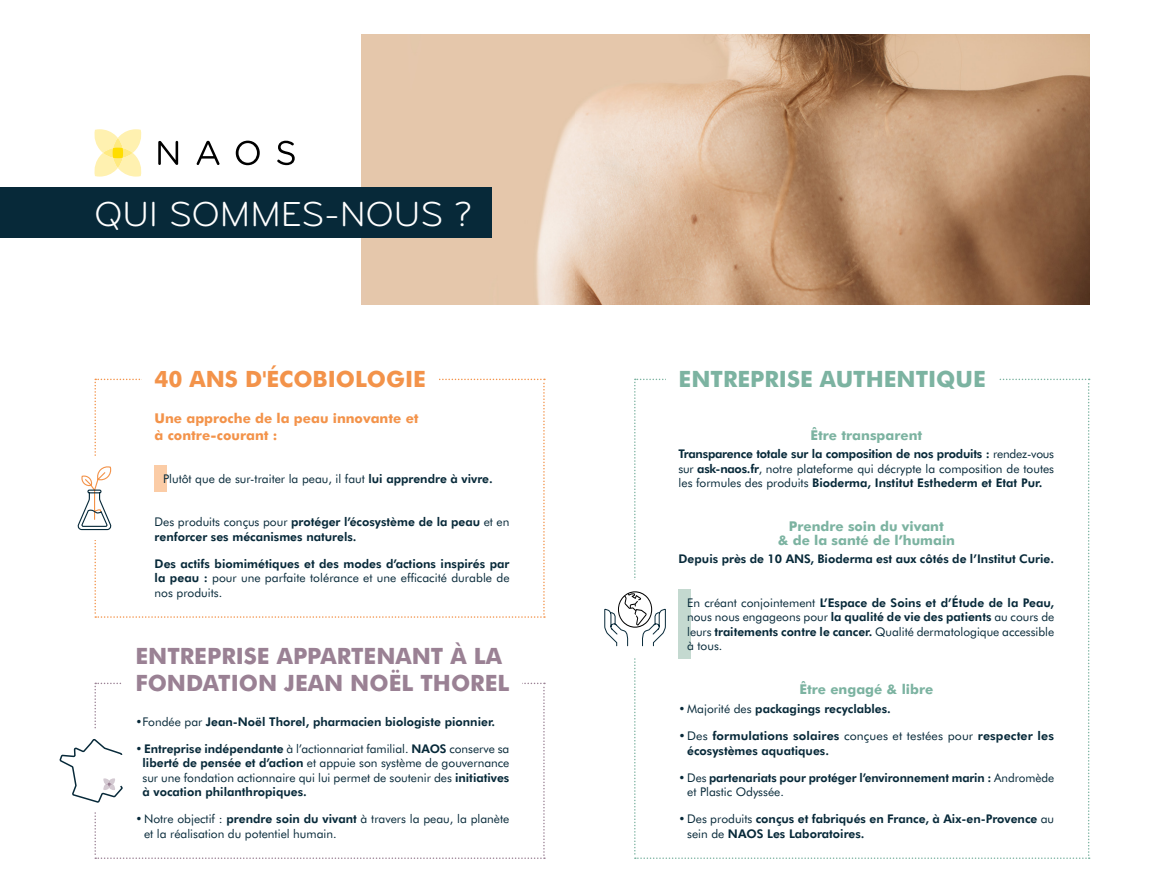
<style>
.page{position:relative;width:1149px;height:893px;background:#fff}
.page>*{position:absolute;margin:0;border:0;box-sizing:border-box;transform-origin:0 0}
.t1{font:36px "Bryant Naos Regular";color:#fff}
.t2{font:800 22.5px/27px "Futura BT";color:#9a8194}
.t3{font:800 22.5px "Futura BT";color:#7cb3a1}
.t4{font:800 22.5px "Futura BT";color:#f3934a}
.t5{font:800 13.5px/13.5px "Futura BT";color:#7cb3a1;text-align:center}
.t6{font:800 13.5px/16.2px "Futura BT";color:#f3934a}
.t7{font:12px/14.4px "Futura BT";color:#072939;text-align:justify}
.t8{font:700 12px/14.4px "Futura BT";color:#072939}
.s1{font-weight:700}
.s2{font-weight:400}
</style>
<div class="page">
<svg style="left:604px;top:379px;width:485px;height:480px"></svg>
<div style="left:678px;top:589px;width:12px;height:69px;background:#c4d9d0"></div>
<img style="left:574px;top:34px;width:515px;height:270px">
<img style="left:361px;top:34px;width:213px;height:270px">
<svg style="left:60px;top:683px;width:485px;height:176px"></svg>
<div style="left:123px;top:634px;width:399px;height:70px;background:#fff"></div>
<svg style="left:77px;top:379px;width:468px;height:239px"></svg>
<div style="left:155px;top:465px;width:12px;height:26px;background:#fbcca6"></div>
<svg style="left:94px;top:129px;width:48px;height:48px"></svg>
<svg style="left:158px;top:141px;width:20px;height:24px"></svg>
<svg style="left:196px;top:141px;width:23px;height:24px"></svg>
<svg style="left:236px;top:141px;width:24px;height:24px"></svg>
<svg style="left:277px;top:141px;width:17px;height:24px"></svg>
<div style="left:0;top:188px;width:491px;height:50px;background:#072939"></div>
<h1 class="t1" style="left:94px;top:193px;width:379px">QUI SOMMES-NOUS ?</h1>
<h2 class="t4" style="left:154px;top:363px;width:273px">40 ANS D'ÉCOBIOLOGIE</h2>
<p class="t6" style="left:154px;top:410px;width:265px">Une approche de la peau innovante et à contre-courant :</p>
<p class="t7" style="left:163px;top:471px;width:331px">Plutôt que de sur-traiter la peau, il faut <span class="s1">lui apprendre à vivre.</span></p>
<p class="t8" style="left:154px;top:514px;width:356px"><span class="s2">Des produits conçus pour</span> protéger l’écosystème de la peau <span class="s2">et en </span>renforcer ses mécanismes naturels.</p>
<p class="t7" style="left:154px;top:556px;width:356px"><span class="s1">Des actifs biomimétiques et des modes d’actions inspirés par la peau :</span> pour une parfaite tolérance et une efficacité durable de nos produits.</p>
<h2 class="t2" style="left:135px;top:641px;width:375px">ENTREPRISE APPARTENANT À LA<br>FONDATION JEAN NOËL THOREL</h2>
<p class="t8" style="left:135px;top:714px;width:361px"><span class="s2">•Fondée par</span> Jean-Noël Thorel, pharmacien biologiste pionnier.</p>
<p class="t7" style="left:142px;top:741px;width:368px;text-indent:-7px">•<span class="s1">Entreprise indépendante</span> à l’actionnariat familial. <span class="s1">NAOS</span> conserve sa <span class="s1">liberté de pensée et d’action</span> et appuie son système de gouvernance sur une fondation actionnaire qui lui permet de soutenir des <span class="s1">initiatives à vocation philanthropiques.</span></p>
<p class="t7" style="left:144px;top:811px;width:367px;text-indent:-9px">• Notre objectif : <span class="s1">prendre soin du vivant</span> à travers la peau, la planète et la réalisation du potentiel humain.</p>
<h2 class="t3" style="left:678px;top:363px;width:309px">ENTREPRISE AUTHENTIQUE</h2>
<p class="t5" style="left:810px;top:427px;width:113px">Être transparent</p>
<p class="t8" style="left:678px;top:446px;width:377px;text-align:justify">Transparence totale sur la composition de nos produits : <span class="s2">rendez-vous sur</span> ask-naos.fr<span class="s2">, notre plateforme qui décrypte la composition de toutes les formules des produits</span> Bioderma, Institut Esthederm et Etat Pur.</p>
<p class="t5" style="left:777px;top:519px;width:179px">Prendre soin du vivant<br>&amp; de la santé de l’humain</p>
<p class="t8" style="left:678px;top:551px;width:377px">Depuis près de 10 ANS, Bioderma est aux côtés de l’Institut Curie.</p>
<p class="t7" style="left:687px;top:595px;width:368px">En créant conjointement <span class="s1">L’Espace de Soins et d’Étude de la Peau, </span>nous nous engageons pour <span class="s1">la qualité de vie des patients</span> au cours de leurs <span class="s1">traitements contre le cancer.</span> Qualité dermatologique accessible à tous.</p>
<p class="t5" style="left:799px;top:682px;width:135px">Être engagé &amp; libre</p>
<p class="t8" style="left:678px;top:701px;width:214px"><span class="s2">• Majorité des</span> packagings recyclables.</p>
<p class="t8" style="left:687px;top:728px;width:368px;text-indent:-9px"><span class="s2">• Des</span> formulations solaires <span class="s2">conçues et testées pour</span> respecter les écosystèmes aquatiques.</p>
<p class="t8" style="left:687px;top:770px;width:368px;text-indent:-9px"><span class="s2">• Des</span> partenariats pour protéger l’environnement marin : <span class="s2">Andromède et Plastic Odyssée.</span></p>
<p class="t8" style="left:687px;top:811px;width:368px;text-indent:-9px"><span class="s2">• Des produits</span> conçus et fabriqués en France, à Aix-en-Provence <span class="s2">au sein de</span> NAOS Les Laboratoires.</p>
</div>
